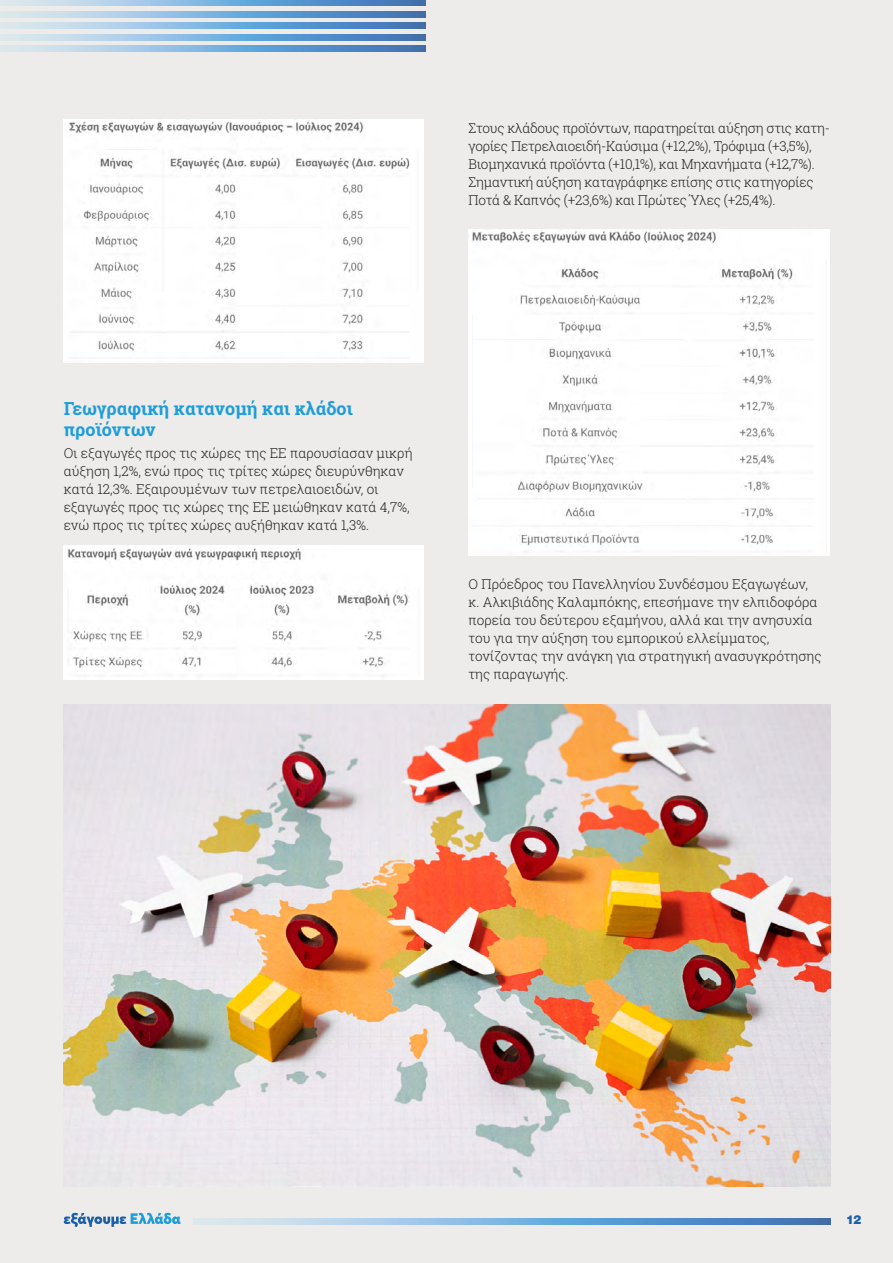
<style>
.page{position:relative;width:893px;height:1263px;background:#edeceb}
.page>*{position:absolute;margin:0;border:0;box-sizing:border-box;transform-origin:0 0}
.t1{font:700 18px/21.6px "Roboto Slab";color:#1e9dd8}
.t2{font:300 13.5px/18px "Roboto Slab";color:#231f20}
.t3{font:900 12px "UB Helvetica";color:#1b5fa9}
</style>
<div class="page">
<svg style="left:0;top:0;width:426px;height:6px;background:#83b0d9"></svg>
<svg style="left:0;top:23px;width:426px;height:6px;background:#83b0d9"></svg>
<svg style="left:0;top:46px;width:426px;height:5px;background:#83b0d9"></svg>
<svg style="left:0;top:11px;width:426px;height:6px;background:#83b0d9"></svg>
<svg style="left:0;top:34px;width:426px;height:6px;background:#83b0d9"></svg>
<svg style="left:64px;top:1213px;width:117px;height:14px"></svg>
<svg style="left:194px;top:1219px;width:637px;height:5px;background:#83b0d9"></svg>
<img style="left:64px;top:119px;width:360px;height:244px">
<img style="left:64px;top:545px;width:359px;height:135px">
<img style="left:468px;top:230px;width:362px;height:325px">
<img style="left:64px;top:704px;width:766px;height:482px">
<p class="t2" style="left:468px;top:119px;width:363px">Στους κλάδους προϊόντων, παρατηρείται αύξηση στις κατη&shy;γορίες Πετρελαιοειδή-Καύσιμα (+12,2%), Τρόφιμα (+3,5%), Βιομηχανικά προϊόντα (+10,1%), και Μηχανήματα (+12,7%).<br>Σημαντική αύξηση καταγράφηκε επίσης στις κατηγορίες Ποτά &amp; Καπνός (+23,6%) και Πρώτες Ύλες (+25,4%).</p>
<h1 class="t1" style="left:64px;top:397px;width:291px">Γεωγραφική κατανομή και κλάδοι προϊόντων</h1>
<p class="t2" style="left:64px;top:444px;width:350px">Οι εξαγωγές προς τις χώρες της ΕΕ παρουσίασαν μικρή αύξηση 1,2%, ενώ προς τις τρίτες χώρες διευρύνθηκαν κατά 12,3%. Εξαιρουμένων των πετρελαιοειδών, οι εξαγωγές προς τις χώρες της ΕΕ μειώθηκαν κατά 4,7%, ενώ προς τις τρίτες χώρες αυξήθηκαν κατά 1,3%.</p>
<p class="t2" style="left:468px;top:575px;width:355px">Ο Πρόεδρος του Πανελληνίου Συνδέσμου Εξαγωγέων, κ. Αλκιβιάδης Καλαμπόκης, επεσήμανε την ελπιδοφόρα πορεία του δεύτερου εξαμήνου, αλλά και την ανησυχία του για την αύξηση του εμπορικού ελλείμματος, τονίζοντας την ανάγκη για στρατηγική ανασυγκρότησης της παραγωγής.</p>
<p class="t3" style="left:846px;top:1212px;width:17px">12</p>
</div>
